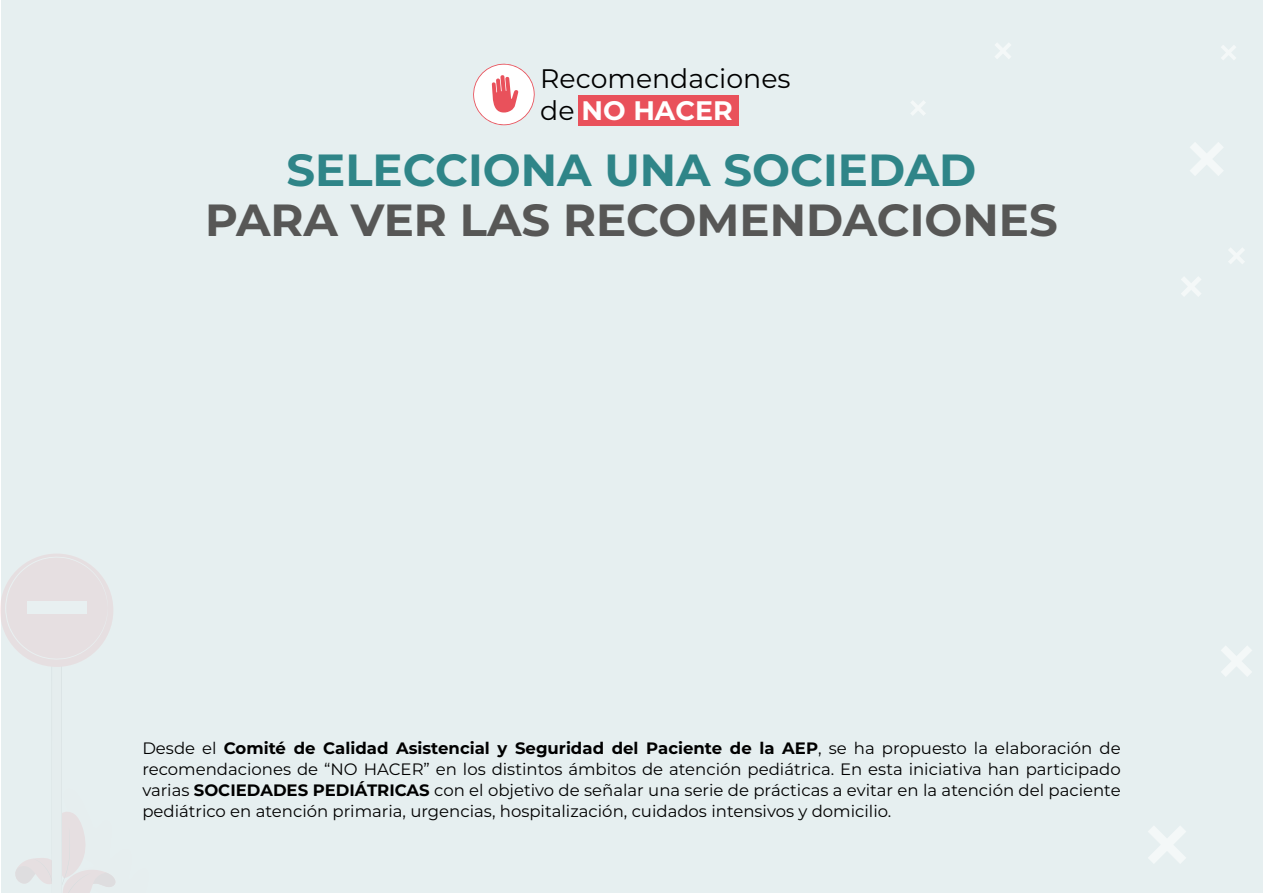
<style>
.page{position:relative;width:1263px;height:893px;background:#fff}
.page>*{position:absolute;margin:0;border:0;box-sizing:border-box;transform-origin:0 0}
.t1{font:700 45px "Montserrat";color:#575756}
.t2{font:700 45px "Montserrat";color:#2f8588}
.t3{font:26.7px/32.1px "Montserrat";color:#000}
.t4{font:16.5px/21px "Montserrat";color:#000;text-align:justify}
.s1{font-weight:700;color:#fff}
.s2{font-weight:700}
</style>
<div class="page">
<div style="left:1px;top:0;width:1262px;height:893px;background:#e6eff0"></div>
<svg style="left:5px;top:556px;width:111px;height:337px"></svg>
<div style="left:27px;top:602px;width:59px;height:12px;background:#e8f0f1"></div>
<svg style="left:1221px;top:646px;width:31px;height:30px"></svg>
<svg style="left:1148px;top:826px;width:38px;height:37px"></svg>
<svg style="left:1181px;top:277px;width:20px;height:19px"></svg>
<svg style="left:1190px;top:142px;width:33px;height:34px"></svg>
<svg style="left:1228px;top:248px;width:17px;height:16px"></svg>
<svg style="left:995px;top:43px;width:16px;height:16px"></svg>
<svg style="left:911px;top:101px;width:15px;height:14px"></svg>
<svg style="left:1221px;top:45px;width:15px;height:15px"></svg>
<div style="left:578px;top:95px;width:160px;height:30px;background:#e9515b"></div>
<svg style="left:473px;top:63px;width:62px;height:63px"></svg>
<h2 class="t3" style="left:540px;top:61px;width:252px">Recomendaciones de <span class="s1">NO HACER</span></h2>
<h1 class="t2" style="left:287px;top:138px;width:691px">SELECCIONA UNA SOCIEDAD</h1>
<h1 class="t1" style="left:205px;top:188px;width:854px">PARA VER LAS RECOMENDACIONES</h1>
<p class="t4" style="left:142px;top:737px;width:980px">Desde el <span class="s2">Comité de Calidad Asistencial y Seguridad del Paciente de la AEP</span>, se ha propuesto la elaboración de recomendaciones de “NO HACER” en los distintos ámbitos de atención pediátrica. En esta iniciativa han participado varias <span class="s2">SOCIEDADES PEDIÁTRICAS</span> con el objetivo de señalar una serie de prácticas a evitar en la atención del paciente pediátrico en atención primaria, urgencias, hospitalización, cuidados intensivos y domicilio.</p>
</div>
